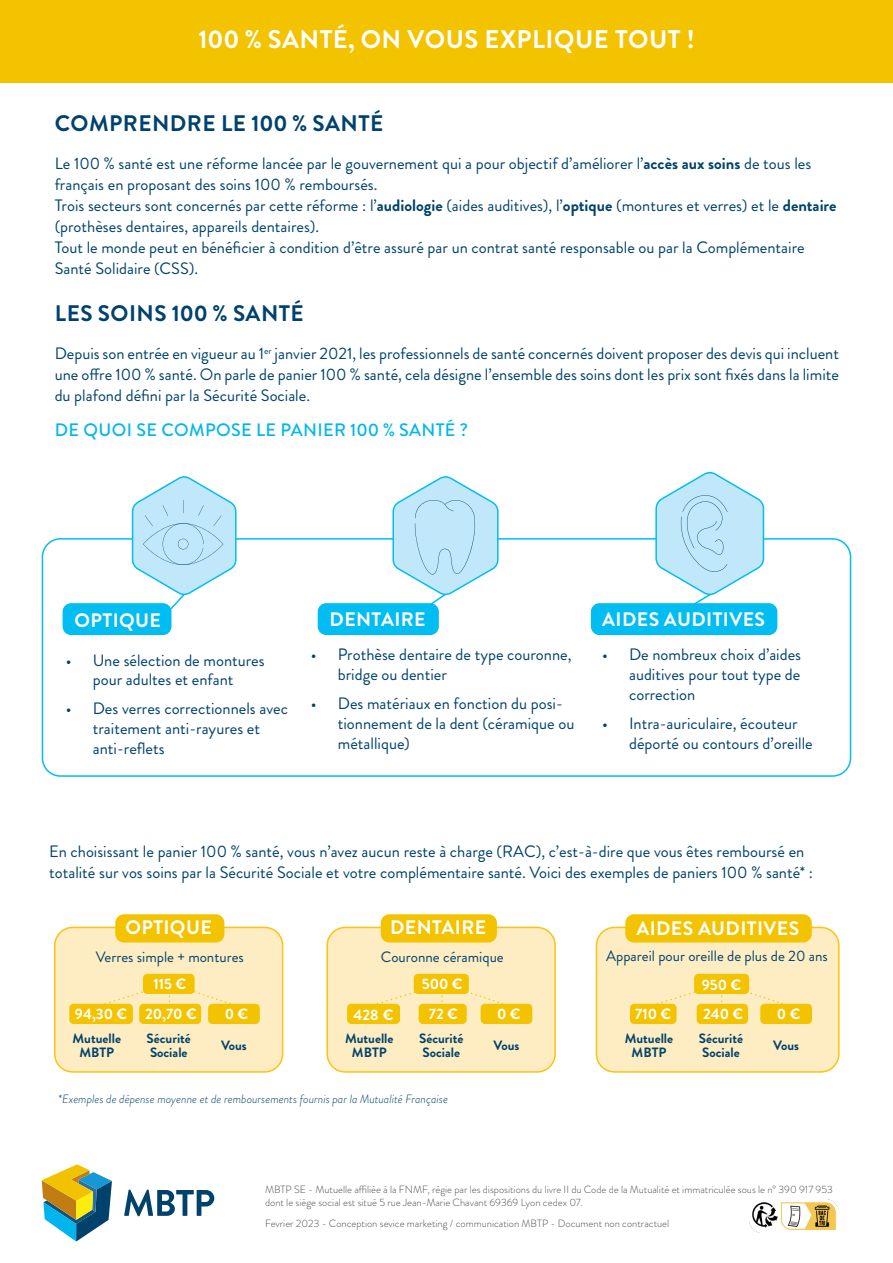
<style>
.page{position:relative;width:893px;height:1263px;background:#fff}
.page>*{position:absolute;margin:0;border:0;box-sizing:border-box;transform-origin:0 0}
.t1{font:700 25.5px "Brandon Grotesque";letter-spacing:.02em;color:#fff}
.t2{font:700 22.5px "Brandon Grotesque";letter-spacing:.02em;color:#00426f}
.t3{font:700 19.5px "Brandon Grotesque";letter-spacing:.02em;color:#fff}
.t4{font:500 18px "Brandon Grotesque";letter-spacing:.02em;color:#00b6ed}
.t5{font:16.5px/21px "Brandon Grotesque";color:#00436b}
.t6{font:16.5px/19.8px "Brandon Grotesque";color:#00426f}
.t7{font:15px "Brandon Grotesque";color:#00436b}
.t8{font:700 15px "Brandon Grotesque";color:#fff}
.t9{font:700 13.5px/13.5px "Brandon Grotesque";color:#00436b;text-align:center}
.t10{font:italic 300 12px "Brandon Grotesque";color:#00436b}
.t11{font:300 10.5px/12.6px "Brandon Grotesque";color:#4b4c4d}
.s1{font-weight:700}
</style>
<div class="page">
<div style="left:55px;top:927px;width:228px;height:145px;background:#feecc3;border-radius:18px"></div>
<div style="left:54px;top:927px;width:229px;height:146px;border:2px solid #fec210;border-radius:18px"></div>
<div style="left:327px;top:927px;width:228px;height:145px;background:#feecc3;border-radius:18px"></div>
<div style="left:326px;top:927px;width:230px;height:146px;border:2px solid #fec210;border-radius:18px"></div>
<div style="left:596px;top:927px;width:243px;height:145px;background:#feecc3;border-radius:18px"></div>
<div style="left:596px;top:927px;width:244px;height:146px;border:2px solid #fec210;border-radius:18px"></div>
<div style="left:143px;top:974px;width:52px;height:20px;background:#f3c300;border-radius:4px"></div>
<div style="left:69px;top:1004px;width:64px;height:20px;background:#f3c300;border-radius:4px"></div>
<div style="left:347px;top:1004px;width:53px;height:20px;background:#f3c300;border-radius:4px"></div>
<div style="left:630px;top:1004px;width:46px;height:20px;background:#f3c300;border-radius:4px"></div>
<div style="left:697px;top:1004px;width:51px;height:20px;background:#f3c300;border-radius:4px"></div>
<div style="left:139px;top:1004px;width:62px;height:20px;background:#f3c300;border-radius:4px"></div>
<div style="left:419px;top:1004px;width:48px;height:20px;background:#f3c300;border-radius:4px"></div>
<div style="left:208px;top:1004px;width:52px;height:20px;background:#f3c300;border-radius:4px"></div>
<div style="left:481px;top:1004px;width:51px;height:20px;background:#f3c300;border-radius:4px"></div>
<div style="left:760px;top:1004px;width:52px;height:20px;background:#f3c300;border-radius:4px"></div>
<div style="left:115px;top:914px;width:109px;height:28px;background:#f3c300;border-radius:9px"></div>
<div style="left:381px;top:914px;width:116px;height:28px;background:#f3c300;border-radius:9px"></div>
<div style="left:625px;top:914px;width:187px;height:28px;background:#f3c300;border-radius:9px"></div>
<div style="left:0;top:0;width:893px;height:83px;background:#f3c300"></div>
<div style="left:42px;top:538px;width:809px;height:239px;border:2px solid #01bdf2;border-radius:18px"></div>
<div style="left:63px;top:603px;width:108px;height:32px;background:#01bdf2;border-radius:9px"></div>
<div style="left:318px;top:603px;width:121px;height:32px;background:#01bdf2;border-radius:9px"></div>
<div style="left:591px;top:603px;width:186px;height:32px;background:#01bdf2;border-radius:9px"></div>
<svg style="left:42px;top:1164px;width:70px;height:77px"></svg>
<svg style="left:124px;top:1189px;width:90px;height:27px"></svg>
<svg style="left:98px;top:990px;width:54px;height:17px"></svg>
<svg style="left:370px;top:989px;width:55px;height:18px"></svg>
<svg style="left:650px;top:991px;width:54px;height:16px"></svg>
<svg style="left:190px;top:990px;width:53px;height:19px"></svg>
<svg style="left:463px;top:992px;width:52px;height:17px"></svg>
<svg style="left:743px;top:990px;width:52px;height:19px"></svg>
<div style="left:414px;top:974px;width:55px;height:20px;background:#f3c300;border-radius:4px"></div>
<svg style="left:131px;top:476px;width:106px;height:137px"></svg>
<svg style="left:392px;top:476px;width:107px;height:137px"></svg>
<svg style="left:655px;top:472px;width:110px;height:132px"></svg>
<img style="left:749px;top:1200px;width:89px;height:32px">
<div style="left:694px;top:974px;width:55px;height:20px;background:#f3c300;border-radius:4px"></div>
<p class="t1" style="left:198px;top:21px;width:498px">100 % SANTÉ, ON VOUS EXPLIQUE TOUT !</p>
<p class="t2" style="left:55px;top:107px;width:330px">COMPRENDRE LE 100 % SANTÉ</p>
<p class="t5" style="left:55px;top:153px;width:783px">Le 100 % santé est une réforme lancée par le gouvernement qui a pour objectif d’améliorer l’<span class="s1">accès aux soins</span> de tous les français en proposant des soins 100 % remboursés.<br>Trois secteurs sont concernés par cette réforme : l’<span class="s1">audiologie</span> (aides auditives), l’<span class="s1">optique</span> (montures et verres) et le <span class="s1">dentaire </span>(prothèses dentaires, appareils dentaires).<br>Tout le monde peut en bénéficier à condition d’être assuré par un contrat santé responsable ou par la Complémentaire Santé Solidaire (CSS).</p>
<p class="t2" style="left:55px;top:297px;width:250px">LES SOINS 100 % SANTÉ</p>
<p class="t5" style="left:55px;top:343px;width:786px;text-align:justify">Depuis son entrée en vigueur au 1<sup>er</sup> janvier 2021, les professionnels de santé concernés doivent proposer des devis qui incluent une offre 100 % santé. On parle de panier 100 % santé, cela désigne l’ensemble des soins dont les prix sont fixés dans la limite du plafond défini par la Sécurité Sociale.</p>
<p class="t4" style="left:55px;top:418px;width:415px">DE QUOI SE COMPOSE LE PANIER 100 % SANTÉ ?</p>
<p class="t3" style="left:75px;top:606px;width:88px">OPTIQUE</p>
<p class="t6" style="left:66px;top:650px;width:200px;text-align:center">• Une sélection de montures pour adultes et enfant</p>
<p class="t6" style="left:93px;top:699px;width:197px;text-indent:-27px">• Des verres correctionnels avec traitement anti-rayures et anti-reflets</p>
<p class="t3" style="left:330px;top:605px;width:98px">DENTAIRE</p>
<p class="t6" style="left:338px;top:645px;width:235px;text-indent:-27px">• Prothèse dentaire de type couronne, bridge ou dentier</p>
<p class="t6" style="left:338px;top:694px;width:238px;text-indent:-27px">• Des matériaux en fonction du posi&shy;tionnement de la dent (céramique ou métallique)</p>
<p class="t3" style="left:602px;top:605px;width:164px">AIDES AUDITIVES</p>
<p class="t6" style="left:629px;top:645px;width:174px;text-align:justify;text-indent:-27px">• De nombreux choix d’aides auditives pour tout type de correction</p>
<p class="t6" style="left:629px;top:713px;width:185px;text-indent:-27px">• Intra-auriculaire, écouteur déporté ou contours d’oreille</p>
<p class="t5" style="left:49px;top:841px;width:765px">En choisissant le panier 100 % santé, vous n’avez aucun reste à charge (RAC), c’est-à-dire que vous êtes remboursé en totalité sur vos soins par la Sécurité Sociale et votre complémentaire santé. Voici des exemples de paniers 100 % santé* :</p>
<p class="t3" style="left:125px;top:914px;width:88px">OPTIQUE</p>
<p class="t3" style="left:390px;top:914px;width:98px">DENTAIRE</p>
<p class="t3" style="left:636px;top:915px;width:164px">AIDES AUDITIVES</p>
<p class="t7" style="left:381px;top:947px;width:124px">Couronne céramique</p>
<p class="t8" style="left:422px;top:973px;width:42px">500 €</p>
<p class="t7" style="left:606px;top:945px;width:223px">Appareil pour oreille de plus de 20 ans</p>
<p class="t7" style="left:96px;top:947px;width:150px">Verres simple + montures</p>
<p class="t8" style="left:154px;top:973px;width:34px">115 €</p>
<p class="t8" style="left:75px;top:1003px;width:54px">94,30 €</p>
<p class="t8" style="left:145px;top:1003px;width:53px">20,70 €</p>
<p class="t8" style="left:225px;top:1004px;width:25px">0 €</p>
<p class="t8" style="left:354px;top:1004px;width:41px">428 €</p>
<p class="t8" style="left:429px;top:1004px;width:31px">72 €</p>
<p class="t8" style="left:497px;top:1004px;width:25px">0 €</p>
<p class="t8" style="left:635px;top:1004px;width:38px">710 €</p>
<p class="t8" style="left:703px;top:1003px;width:42px">240 €</p>
<p class="t8" style="left:777px;top:1004px;width:25px">0 €</p>
<p class="t9" style="left:73px;top:1032px;width:50px">Mutuelle<br>MBTP</p>
<p class="t9" style="left:345px;top:1032px;width:50px">Mutuelle<br>MBTP</p>
<p class="t9" style="left:625px;top:1032px;width:50px">Mutuelle<br>MBTP</p>
<p class="t8" style="left:702px;top:974px;width:41px">950 €</p>
<p class="t9" style="left:147px;top:1032px;width:46px;text-align:left">Sécurité<br>Sociale</p>
<p class="t9" style="left:419px;top:1032px;width:46px;text-align:left">Sécurité<br>Sociale</p>
<p class="t9" style="left:699px;top:1032px;width:46px;text-align:left">Sécurité<br>Sociale</p>
<p class="t9" style="left:221px;top:1039px;width:27px">Vous</p>
<p class="t9" style="left:494px;top:1039px;width:27px">Vous</p>
<p class="t9" style="left:773px;top:1039px;width:27px">Vous</p>
<p class="t10" style="left:58px;top:1091px;width:391px">*Exemples de dépense moyenne et de remboursements fournis par la Mutualité Française</p>
<p class="t11" style="left:265px;top:1183px;width:569px">MBTP SE - Mutuelle affiliée à la FNMF, régie par les dispositions du livre II du Code de la Mutualité et immatriculée sous le n° 390 917 953 dont le siège social est situé 5 rue Jean-Marie Chavant 69369 Lyon cedex 07.</p>
<p class="t11" style="left:265px;top:1217px;width:406px">Fevrier 2023 - Conception sevice marketing / communication MBTP - Document non contractuel</p>
</div>
